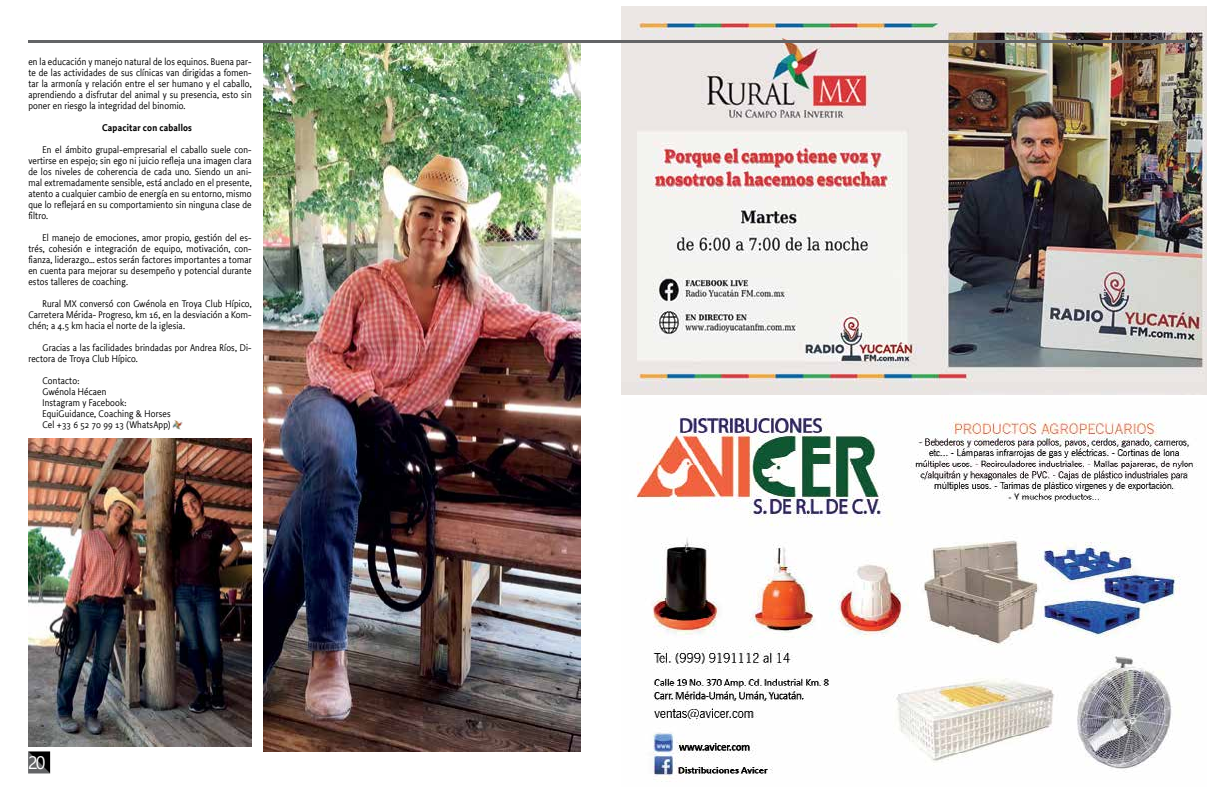
<style>
.page{position:relative;width:1219px;height:794px;background:#fff}
.page>*{position:absolute;margin:0;border:0;box-sizing:border-box;transform-origin:0 0}
.t1{font:18px "Segoe UI";color:#fff}
.t2{font:10px/11px "Productus";letter-spacing:.02em;color:#000;text-align:justify}
.t3{font:600 10px "Productus";letter-spacing:.02em;color:#000}
</style>
<div class="page">
<svg style="left:172px;top:421px;width:10px;height:8px"></svg>
<img style="left:621px;top:6px;width:586px;height:388px">
<img style="left:264px;top:43px;width:317px;height:708px">
<img style="left:28px;top:439px;width:224px;height:307px">
<img style="left:636px;top:414px;width:561px;height:368px">
<hr style="left:28px;top:41px;width:1163px;height:2px;background:#636466">
<svg style="left:28px;top:751px;width:22px;height:22px"></svg>
<p class="t2" style="left:28px;top:56px;width:225px">en la educación y manejo natural de los equinos. Buena par&shy;te de las actividades de sus clínicas van dirigidas a fomen&shy;tar la armonía y relación entre el ser humano y el caballo, aprendiendo a disfrutar del animal y su presencia, esto sin poner en riesgo la integridad del binomio.</p>
<p class="t3" style="left:102px;top:121px;width:91px">Capacitar con caballos</p>
<p class="t2" style="left:28px;top:144px;width:225px;text-indent:14px">En el ámbito grupal-empresarial el caballo suele con&shy;vertirse en espejo; sin ego ni juicio refleja una imagen clara de los niveles de coherencia de cada uno. Siendo un ani&shy;mal extremadamente sensible, está anclado en el presente, atento a cualquier cambio de energía en su entorno, mismo que lo reflejará en su comportamiento sin ninguna clase de filtro.</p>
<p class="t2" style="left:28px;top:232px;width:225px;text-indent:14px">El manejo de emociones, amor propio, gestión del es&shy;trés, cohesión e integración de equipo, motivación, con&shy;fianza, liderazgo… estos serán factores importantes a tomar en cuenta para mejorar su desempeño y potencial durante estos talleres de coaching.</p>
<p class="t2" style="left:28px;top:298px;width:225px;text-indent:14px">Rural MX conversó con Gwénola en Troya Club Hípico, Carretera Mérida- Progreso, km 16, en la desviación a Kom&shy;chén; a 4.5 km hacia el norte de la iglesia.</p>
<p class="t2" style="left:28px;top:342px;width:225px;text-indent:14px">Gracias a las facilidades brindadas por Andrea Ríos, Di&shy;rectora de Troya Club Hípico.</p>
<p class="t2" style="left:43px;top:375px;width:130px;text-align:left">Contacto:<br>Gwénola Hécaen<br>Instagram y Facebook:<br>EquiGuidance, Coaching &amp; Horses<br>Cel +33 6 52 70 99 13 (WhatsApp)</p>
<h1 class="t1" style="left:28px;top:745px;width:19px">20</h1>
</div>
